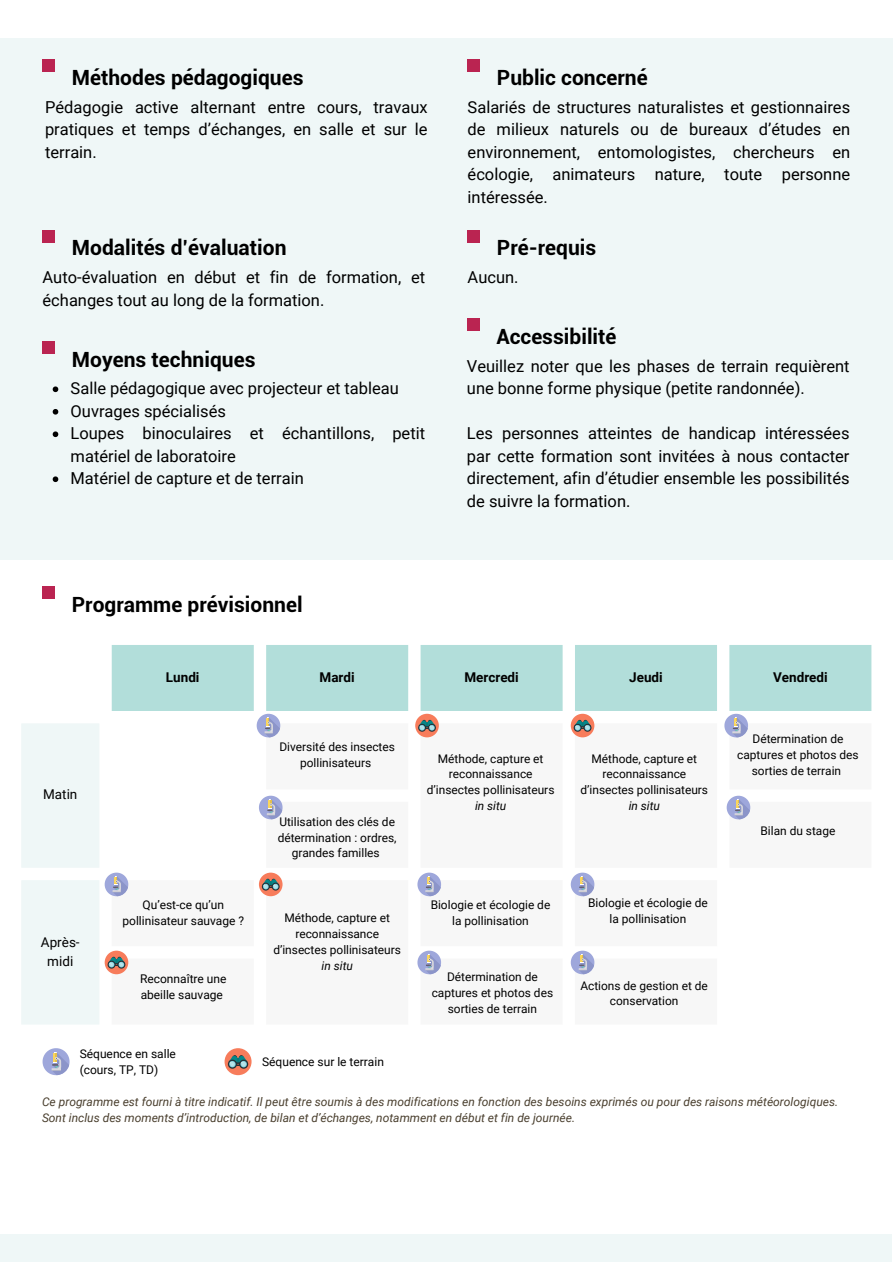
<style>
.page{position:relative;width:893px;height:1264px;background:#fff}
.page>*{position:absolute;margin:0;border:0;box-sizing:border-box;transform-origin:0 0}
.t1{font:700 21px "Roboto";color:#000}
.t2{font:16.5px/22.5px "Roboto";color:#000;text-align:justify}
.t3{font:700 13.5px "Roboto";color:#000}
.t4{font:13.5px/18.8px "Roboto";color:#000;text-align:center}
.t5{font:italic 12px "Roboto";color:#493e2d}
.t6{font:12px/16px "Roboto";color:#000;text-align:center}
.t7{font:11.85px/15.9px "Roboto";color:#000;text-align:center}
.s1{font-style:italic}
</style>
<div class="page">
<div style="left:0;top:38px;width:892px;height:521px;background:#eff7f7"></div>
<div style="left:43px;top:59px;width:12px;height:13px;background:#ba2451"></div>
<div style="left:43px;top:230px;width:12px;height:12px;background:#ba2451"></div>
<div style="left:467px;top:59px;width:13px;height:13px;background:#ba2451"></div>
<div style="left:467px;top:230px;width:13px;height:12px;background:#ba2451"></div>
<div style="left:467px;top:318px;width:12px;height:13px;background:#ba2451"></div>
<div style="left:43px;top:341px;width:12px;height:13px;background:#ba2451"></div>
<svg style="left:53px;top:386px;width:5px;height:6px"></svg>
<svg style="left:53px;top:409px;width:5px;height:5px"></svg>
<svg style="left:53px;top:431px;width:5px;height:6px"></svg>
<svg style="left:53px;top:476px;width:5px;height:6px"></svg>
<div style="left:43px;top:586px;width:12px;height:13px;background:#ba2451"></div>
<div style="left:0;top:1234px;width:892px;height:28px;background:#eff7f7"></div>
<svg style="left:112px;top:645px;width:759px;height:66px;background:#b7e0dc"></svg>
<div style="left:21px;top:723px;width:78px;height:301px;background:#eff7f7"></div>
<svg style="left:105px;top:872px;width:23px;height:24px"></svg>
<svg style="left:257px;top:713px;width:23px;height:24px"></svg>
<svg style="left:259px;top:795px;width:23px;height:24px"></svg>
<svg style="left:259px;top:872px;width:23px;height:24px"></svg>
<svg style="left:262px;top:878px;width:17px;height:11px"></svg>
<svg style="left:417px;top:872px;width:24px;height:24px"></svg>
<svg style="left:570px;top:950px;width:24px;height:24px"></svg>
<svg style="left:724px;top:713px;width:24px;height:24px"></svg>
<svg style="left:726px;top:795px;width:24px;height:24px"></svg>
<svg style="left:415px;top:713px;width:24px;height:24px"></svg>
<svg style="left:418px;top:720px;width:17px;height:10px"></svg>
<svg style="left:417px;top:950px;width:24px;height:24px"></svg>
<svg style="left:570px;top:713px;width:24px;height:24px"></svg>
<svg style="left:574px;top:720px;width:17px;height:10px"></svg>
<svg style="left:570px;top:872px;width:24px;height:24px"></svg>
<svg style="left:105px;top:950px;width:23px;height:24px"></svg>
<svg style="left:108px;top:956px;width:17px;height:11px"></svg>
<svg style="left:43px;top:1048px;width:27px;height:27px"></svg>
<svg style="left:224px;top:1048px;width:27px;height:27px"></svg>
<div style="left:229px;top:1060px;width:7px;height:7px;background:#8cd6e2;border-radius:50%"></div>
<div style="left:240px;top:1060px;width:7px;height:7px;background:#8fd7e2;border-radius:50%"></div>
<svg style="left:228px;top:1055px;width:20px;height:11px"></svg>
<p class="t1" style="left:72px;top:66px;width:233px">Méthodes pédagogiques</p>
<p class="t2" style="left:45px;top:96px;width:384px">Pédagogie active alternant entre cours, travaux pratiques et temps d’échanges, en salle et sur le terrain.</p>
<p class="t1" style="left:72px;top:236px;width:216px">Modalités d’évaluation</p>
<p class="t2" style="left:43px;top:266px;width:384px">Auto-évaluation en début et fin de formation, et échanges tout au long de la formation.</p>
<p class="t1" style="left:72px;top:347px;width:185px">Moyens techniques</p>
<p class="t2" style="left:71px;top:377px;width:330px">Salle pédagogique avec projecteur et tableau</p>
<p class="t2" style="left:71px;top:400px;width:157px">Ouvrages spécialisés</p>
<p class="t2" style="left:71px;top:422px;width:356px">Loupes binoculaires et échantillons, petit matériel de laboratoire</p>
<p class="t2" style="left:71px;top:467px;width:235px">Matériel de capture et de terrain</p>
<p class="t1" style="left:72px;top:592px;width:232px">Programme prévisionnel</p>
<p class="t1" style="left:497px;top:66px;width:152px">Public concerné</p>
<p class="t2" style="left:467px;top:96px;width:384px">Salariés de structures naturalistes et gestionnaires de milieux naturels ou de bureaux d’études en environnement, entomologistes, chercheurs en écologie, animateurs nature, toute personne intéressée.</p>
<p class="t1" style="left:497px;top:236px;width:101px">Pré-requis</p>
<p class="t2" style="left:467px;top:266px;width:52px">Aucun.</p>
<p class="t1" style="left:496px;top:324px;width:122px">Accessibilité</p>
<p class="t2" style="left:467px;top:355px;width:384px">Veuillez noter que les phases de terrain requièrent une bonne forme physique (petite randonnée).</p>
<p class="t2" style="left:467px;top:422px;width:384px">Les personnes atteintes de handicap intéressées par cette formation sont invitées à nous contacter directement, afin d’étudier ensemble les possibilités de suivre la formation.</p>
<p class="t4" style="left:43px;top:785px;width:36px">Matin</p>
<p class="t4" style="left:41px;top:933px;width:40px">Après&shy;midi</p>
<p class="t3" style="left:166px;top:669px;width:35px">Lundi</p>
<p class="t3" style="left:319px;top:669px;width:37px">Mardi</p>
<p class="t3" style="left:464px;top:669px;width:56px">Mercredi</p>
<p class="t3" style="left:629px;top:669px;width:35px">Jeudi</p>
<p class="t3" style="left:773px;top:669px;width:56px">Vendredi</p>
<p class="t6" style="left:122px;top:897px;width:123px">Qu’est-ce qu’un pollinisateur sauvage ?</p>
<p class="t6" style="left:140px;top:971px;width:88px;text-align:left">Reconnaître une abeille sauvage</p>
<p class="t7" style="left:279px;top:739px;width:117px">Diversité des insectes pollinisateurs</p>
<p class="t7" style="left:278px;top:813px;width:120px">Utilisation des clés de détermination : ordres, grandes familles</p>
<p class="t7" style="left:273px;top:909px;width:129px">Méthode, capture et reconnaissance d’insectes pollinisateurs <span class="s1">in situ</span></p>
<p class="t7" style="left:427px;top:750px;width:129px">Méthode, capture et reconnaissance d’insectes pollinisateurs <span class="s1">in situ</span></p>
<p class="t7" style="left:580px;top:750px;width:129px">Méthode, capture et reconnaissance d’insectes pollinisateurs <span class="s1">in situ</span></p>
<p class="t7" style="left:430px;top:896px;width:121px">Biologie et écologie de la pollinisation</p>
<p class="t7" style="left:431px;top:969px;width:123px">Détermination de captures et photos des sorties de terrain</p>
<p class="t7" style="left:588px;top:894px;width:121px">Biologie et écologie de la pollinisation</p>
<p class="t7" style="left:580px;top:977px;width:129px">Actions de gestion et de conservation</p>
<p class="t7" style="left:737px;top:731px;width:123px">Détermination de captures et photos des sorties de terrain</p>
<p class="t7" style="left:760px;top:822px;width:76px">Bilan du stage</p>
<p class="t6" style="left:80px;top:1045px;width:98px">Séquence en salle</p>
<p class="t6" style="left:80px;top:1061px;width:80px">(cours, TP, TD)</p>
<p class="t6" style="left:262px;top:1053px;width:123px">Séquence sur le terrain</p>
<p class="t5" style="left:42px;top:1095px;width:797px">Ce programme est fourni à titre indicatif. Il peut être soumis à des modifications en fonction des besoins exprimés ou pour des raisons météorologiques.</p>
<p class="t5" style="left:42px;top:1111px;width:534px">Sont inclus des moments d’introduction, de bilan et d’échanges, notamment en début et fin de journée.</p>
</div>
